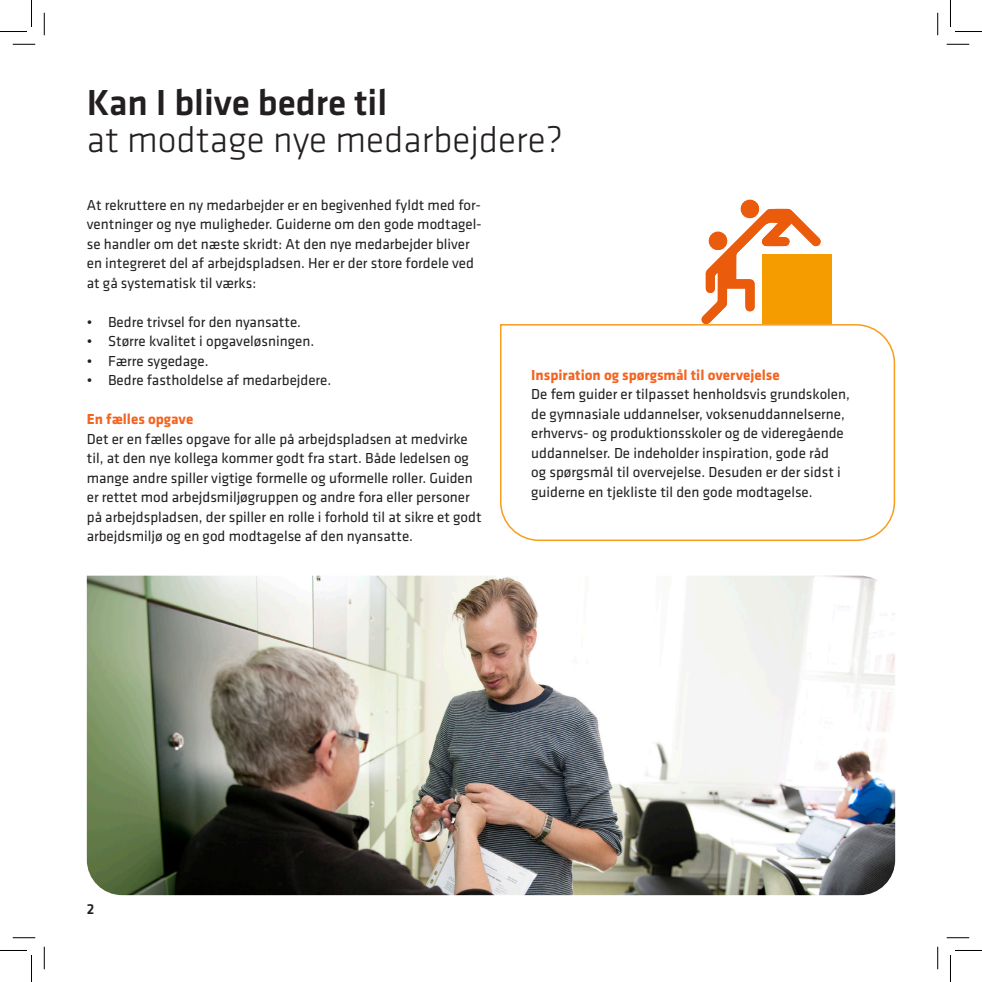
<style>
.page{position:relative;width:982px;height:982px;background:#fff}
.page>*{position:absolute;margin:0;border:0;box-sizing:border-box;transform-origin:0 0}
.Overskrift_linje_2_light{font:300 37.5px "Klavika";color:#231f20}
.Overskrift_linje_2_light-2{font:500 37.5px "Klavika";color:#231f20}
.BRØD{font:15px/19.5px "Klavika";color:#231f20}
.BRØD-2{font:700 15px "Klavika";color:#f36421}
.t1{font:500 15px "Klavika";color:#231f20}
</style>
<div class="page">
<img style="left:87px;top:575px;width:808px;height:320px">
<svg style="left:500px;top:323px;width:395px;height:218px"></svg>
<svg style="left:701px;top:200px;width:130px;height:124px"></svg>
<div style="left:740px;top:200px;width:19px;height:18px;background:#ea5b0b;border-radius:50%"></div>
<div style="left:708px;top:232px;width:19px;height:18px;background:#ea5b0b;border-radius:50%"></div>
<svg style="left:13px;top:44px;width:22px;height:1px"></svg>
<svg style="left:946px;top:44px;width:23px;height:1px"></svg>
<svg style="left:13px;top:937px;width:22px;height:1px"></svg>
<svg style="left:946px;top:937px;width:23px;height:1px"></svg>
<svg style="left:44px;top:13px;width:1px;height:22px"></svg>
<svg style="left:44px;top:946px;width:1px;height:23px"></svg>
<svg style="left:937px;top:13px;width:1px;height:22px"></svg>
<svg style="left:937px;top:946px;width:1px;height:23px"></svg>
<svg style="left:0;top:0;width:32px;height:32px"></svg>
<svg style="left:0;top:950px;width:32px;height:31px"></svg>
<svg style="left:950px;top:0;width:31px;height:32px"></svg>
<svg style="left:950px;top:950px;width:31px;height:31px"></svg>
<p class="Overskrift_linje_2_light-2" style="left:87px;top:82px;width:302px">Kan I blive bedre til</p>
<p class="Overskrift_linje_2_light" style="left:87px;top:117px;width:477px">at modtage nye medarbejdere?</p>
<p class="BRØD" style="left:87px;top:195px;width:396px">At rekruttere en ny medarbejder er en begivenhed fyldt med for&shy;ventninger og nye muligheder. Guiderne om den gode modtagel&shy;se handler om det næste skridt: At den nye medarbejder bliver en integreret del af arbejdspladsen. Her er der store fordele ved at gå systematisk til værks:</p>
<p class="BRØD" style="left:87px;top:312px;width:216px">• Bedre trivsel for den nyansatte.</p>
<p class="BRØD" style="left:87px;top:331px;width:229px">• Større kvalitet i opgaveløsningen.</p>
<p class="BRØD" style="left:87px;top:351px;width:123px">• Færre sygedage.</p>
<p class="BRØD" style="left:87px;top:370px;width:246px">• Bedre fastholdelse af medarbejdere.</p>
<p class="BRØD-2" style="left:87px;top:408px;width:108px">En fælles opgave</p>
<p class="BRØD" style="left:87px;top:429px;width:396px">Det er en fælles opgave for alle på arbejdspladsen at medvirke til, at den nye kollega kommer godt fra start. Både ledelsen og mange andre spiller vigtige formelle og uformelle roller. Guiden er rettet mod arbejdsmiljøgruppen og andre fora eller personer på arbejdspladsen, der spiller en rolle i forhold til at sikre et godt arbejdsmiljø og en god modtagelse af den nyansatte.</p>
<p class="BRØD-2" style="left:531px;top:364px;width:250px">Inspiration og spørgsmål til overvejelse</p>
<p class="BRØD" style="left:531px;top:384px;width:320px">De fem guider er tilpasset henholdsvis grundskolen, de gymnasiale uddannelser, voksenuddannelserne, erhvervs- og produktionsskoler og de videregående uddannelser. De indeholder inspiration, gode råd<br>og spørgsmål til overvejelse. Desuden er der sidst i guiderne en tjekliste til den gode modtagelse.</p>
<p class="t1" style="left:87px;top:901px;width:9px">2</p>
</div>
